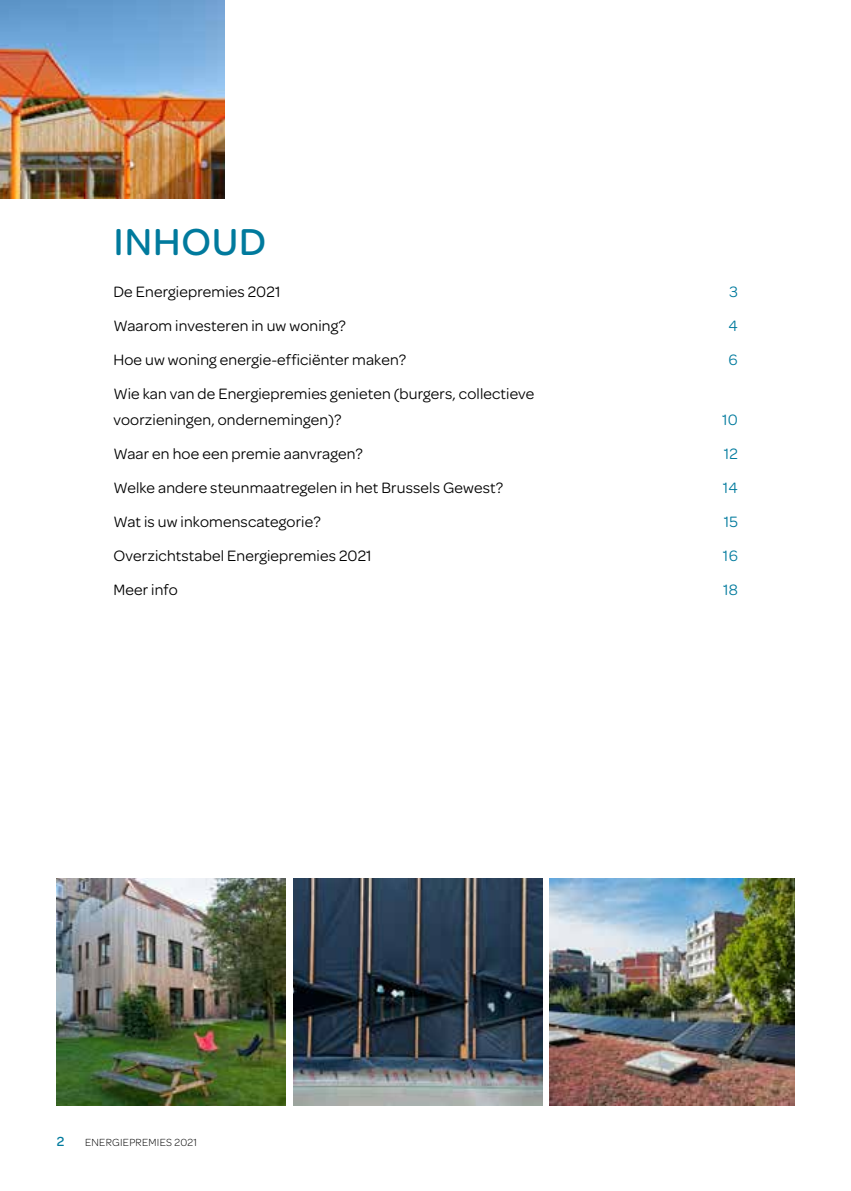
<style>
.page{position:relative;width:851px;height:1191px;background:#fff}
.page>*{position:absolute;margin:0;border:0;box-sizing:border-box;transform-origin:0 0}
.t1{font:500 40px "Omnes";letter-spacing:.025em;color:#007a9d}
.t2{font:16px/26px "Omnes";letter-spacing:.01em;color:#000}
.t3{font:16px "Omnes";letter-spacing:.01em;color:#007a9d}
.t4{font:500 14px "Omnes";color:#007a9d}
.t5{font:300 11px "Omnes";letter-spacing:.025em;color:#000}
</style>
<div class="page">
<img style="left:0;top:0;width:225px;height:198px">
<img style="left:57px;top:879px;width:229px;height:226px">
<img style="left:293px;top:879px;width:249px;height:226px">
<img style="left:549px;top:879px;width:245px;height:226px">
<h1 class="t1" style="left:113px;top:214px;width:154px">INHOUD</h1>
<p class="t2" style="left:113px;top:278px;width:168px">De Energiepremies 2021</p>
<p class="t3" style="left:729px;top:281px;width:10px">3</p>
<p class="t2" style="left:113px;top:312px;width:234px">Waarom investeren in uw woning?</p>
<p class="t3" style="left:728px;top:315px;width:11px">4</p>
<p class="t2" style="left:113px;top:346px;width:294px">Hoe uw woning energie-efficiënter maken?</p>
<p class="t3" style="left:728px;top:349px;width:11px">6</p>
<p class="t2" style="left:113px;top:380px;width:422px">Wie kan van de Energiepremies genieten (burgers, collectieve voorzieningen, ondernemingen)?</p>
<p class="t3" style="left:722px;top:409px;width:17px">10</p>
<p class="t2" style="left:113px;top:440px;width:251px">Waar en hoe een premie aanvragen?</p>
<p class="t3" style="left:723px;top:443px;width:16px">12</p>
<p class="t2" style="left:113px;top:474px;width:391px">Welke andere steunmaatregelen in het Brussels Gewest?</p>
<p class="t3" style="left:722px;top:477px;width:17px">14</p>
<p class="t2" style="left:113px;top:508px;width:209px">Wat is uw inkomenscategorie?</p>
<p class="t3" style="left:723px;top:511px;width:16px">15</p>
<p class="t2" style="left:113px;top:542px;width:260px">Overzichtstabel Energiepremies 2021</p>
<p class="t3" style="left:722px;top:545px;width:16px">16</p>
<p class="t2" style="left:113px;top:576px;width:66px">Meer info</p>
<p class="t3" style="left:723px;top:579px;width:16px">18</p>
<p class="t4" style="left:57px;top:1131px;width:9px">2</p>
<p class="t5" style="left:85px;top:1134px;width:114px">ENERGIEPREMIES 2021</p>
</div>
